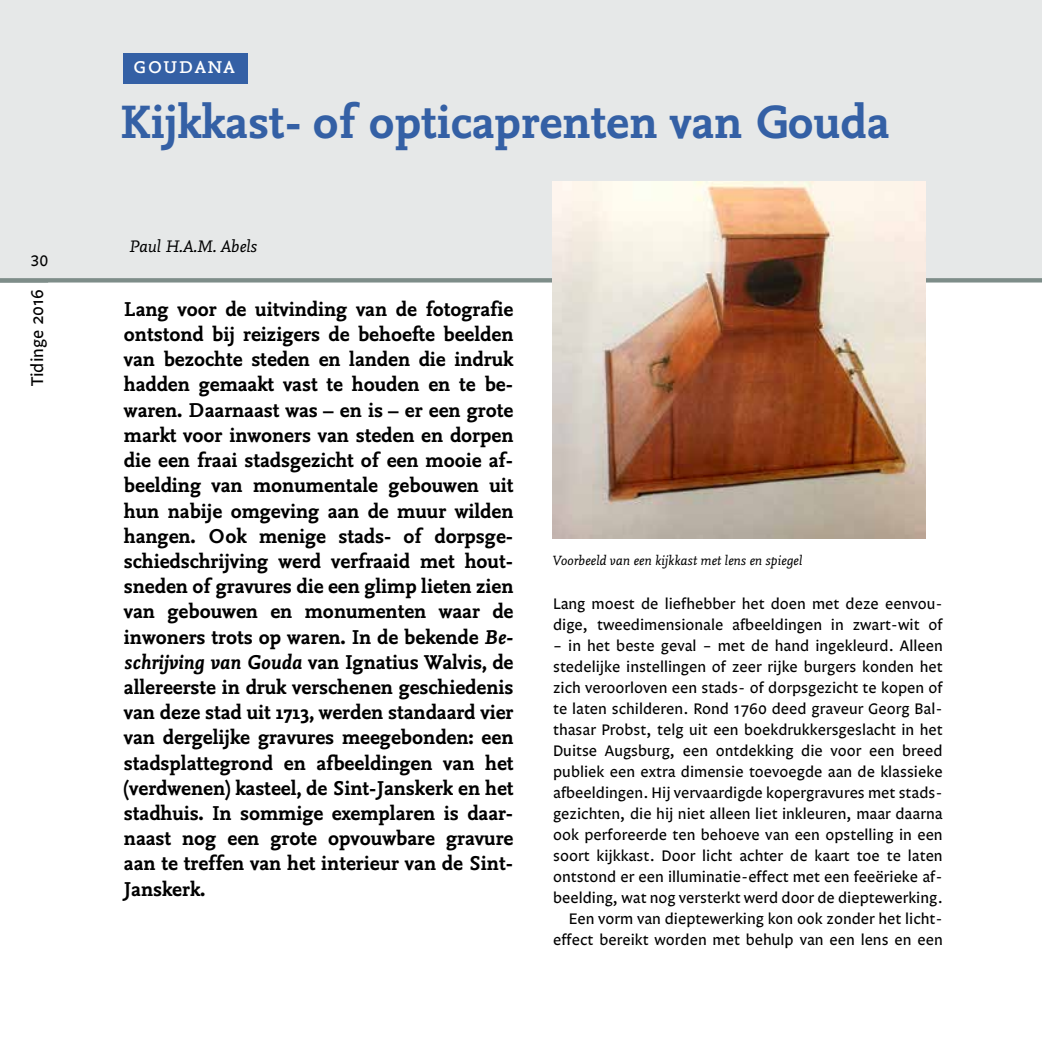
<style>
.page{position:relative;width:1042px;height:1042px;background:#fff}
.page>*{position:absolute;margin:0;border:0;box-sizing:border-box;transform-origin:0 0}
.t1{font:700 49px "Nexus Mix";color:#3460a5}
.t2{font:24.5px "Nexus Mix Regular SC";letter-spacing:.05em;color:#fff}
.t3{font:700 21px/25.2px "Nexus Mix";color:#000;text-align:justify}
.t4{font:italic 17.5px "Nexus Mix";color:#000}
.t5{font:17.5px "Legato One";color:#000}
.t6{font:15.75px/21px "Legato One";color:#000}
.t7{font:15.75px "Legato One TF";color:#000}
.t8{font:italic 14px "Nexus Mix";color:#000}
.s1{font-style:italic}
</style>
<div class="page">
<div style="left:0;top:278px;width:48px;height:5px;background:#97a3a0"></div>
<div style="left:0;top:0;width:1042px;height:280px;background:#e6e8e8"></div>
<div style="left:123px;top:54px;width:125px;height:30px;background:#3460a5"></div>
<svg style="left:0;top:278px;width:1042px;height:4px;background:#81908c"></svg>
<img style="left:552px;top:181px;width:373px;height:357px">
<p class="t2" style="left:133px;top:49px;width:103px">goudana</p>
<h1 class="t1" style="left:120px;top:91px;width:771px">Kijkkast- of opticaprenten van Gouda</h1>
<p class="t7" style="left:31px;top:252px;width:19px">30</p>
<p class="t4" style="left:130px;top:235px;width:129px">Paul H.A.M. Abels</p>
<p class="t5" style="left:27px;top:386px;width:99px;rotate:-90deg">Tidinge 2016</p>
<p class="t3" style="left:124px;top:296px;width:391px">Lang voor de uitvinding van de fotografie ontstond bij reizigers de behoefte beelden van bezochte steden en landen die indruk hadden gemaakt vast te houden en te be&shy;waren. Daarnaast was – en is – er een grote markt voor inwoners van steden en dorpen die een fraai stadsgezicht of een mooie af&shy;beelding van monumentale gebouwen uit hun nabije omgeving aan de muur wilden hangen. Ook menige stads- of dorpsge&shy;schiedschrijving werd verfraaid met hout&shy;sneden of gravures die een glimp lieten zien van gebouwen en monumenten waar de inwoners trots op waren. In de bekende <span class="s1">Be&shy;schrijving van Gouda</span> van Ignatius Walvis, de allereerste in druk verschenen geschiedenis van deze stad uit 1713, werden standaard vier van dergelijke gravures meegebonden: een stadsplattegrond en afbeeldingen van het (verdwenen) kasteel, de Sint-Janskerk en het stadhuis. In sommige exemplaren is daar&shy;naast nog een grote opvouwbare gravure aan te treffen van het interieur van de Sint-Janskerk.</p>
<p class="t8" style="left:553px;top:551px;width:251px">Voorbeeld van een kijkkast met lens en spiegel</p>
<p class="t6" style="left:553px;top:594px;width:391px">Lang moest de liefhebber het doen met deze eenvou&shy;dige, tweedimensionale afbeeldingen in zwart-wit of</p>
<p class="t6" style="left:553px;top:636px;width:391px;text-align:right">– in het beste geval – met de hand ingekleurd. Alleen stedelijke instellingen of zeer rijke burgers konden het zich veroorloven een stads- of dorpsgezicht te kopen of te laten schilderen. Rond 1760 deed graveur Georg Bal&shy;thasar Probst, telg uit een boekdrukkersgeslacht in het Duitse Augsburg, een ontdekking die voor een breed publiek een extra dimensie toevoegde aan de klassieke afbeeldingen. Hij vervaardigde kopergravures met stads&shy;gezichten, die hij niet alleen liet inkleuren, maar daarna ook perforeerde ten behoeve van een opstelling in een soort kijkkast. Door licht achter de kaart toe te laten ontstond er een illuminatie-effect met een feeërieke af&shy;beelding, wat nog versterkt werd door de dieptewerking.<br>Een vorm van dieptewerking kon ook zonder het licht&shy;effect bereikt worden met behulp van een lens en een</p>
</div>
